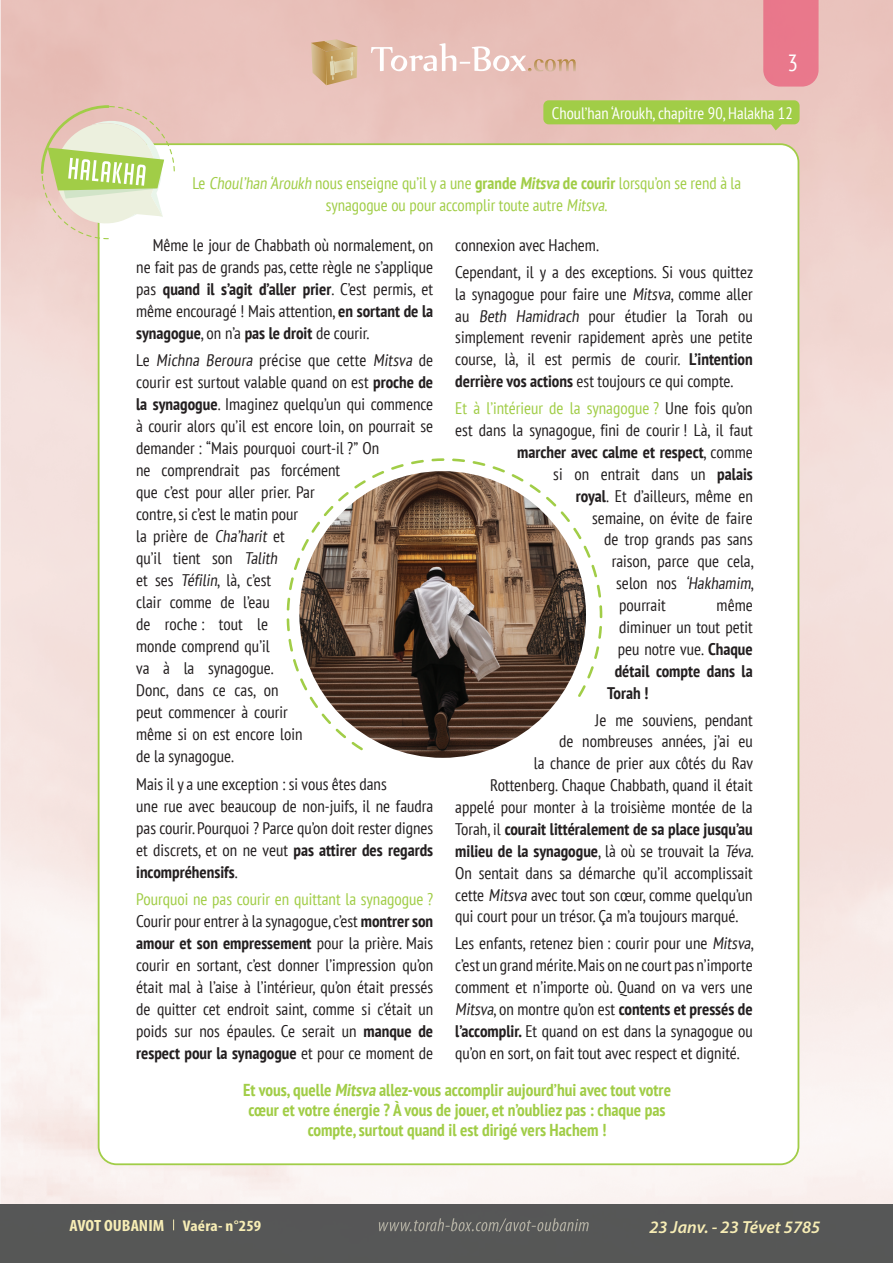
<style>
.page{position:relative;width:893px;height:1263px;background:#fff}
.page>*{position:absolute;margin:0;border:0;box-sizing:border-box;transform-origin:0 0}
.t1{font:condensed 23.4px "PT Sans";color:#fff}
.t2{font:italic 600 17.55px "Myriad Pro";color:#f7edb5}
.t3{font:700 condensed 17.25px/19.8px "PT Sans";color:#a1cd47;text-align:center}
.t4{font:condensed 16.8px/22px "PT Sans";color:#231f20;text-align:justify}
.t5{font:condensed 16.8px/21.3px "PT Sans";color:#a1cd47;text-align:center}
.t6{font:700 condensed 16.8px "PT Sans";color:#231f20}
.t7{font:condensed 16.5px "PT Sans";color:#fff}
.t8{font:700 condensed 16.35px "Myriad Pro";color:#f7edb5;scale:1.11 1}
.s1{font-weight:700}
.s2{color:#a1cd47}
.s3{color:#231f20}
.s4{font-weight:400}
.s5{font-size:15.6px}
</style>
<div class="page">
<img style="left:0;top:0;width:893px;height:1204px">
<div style="left:0;top:1204px;width:893px;height:59px;background:#565757"></div>
<img style="left:414px;top:1218px;width:175px;height:14px">
<svg style="left:371px;top:43px;width:205px;height:29px;background:#eac8c1"></svg>
<svg style="left:311px;top:39px;width:46px;height:46px;background:#cfb082"></svg>
<div style="left:763px;top:0;width:56px;height:87px;background:#e9788b"></div>
<svg style="left:542px;top:99px;width:258px;height:33px;background:#b4c967"></svg>
<div style="left:99px;top:144px;width:699px;height:1020px;background:#fff;border-radius:18px"></div>
<svg style="left:41px;top:105px;width:134px;height:134px"></svg>
<svg style="left:287px;top:458px;width:315px;height:292px"></svg>
<h1 class="t1" style="left:788px;top:47px;width:12px">3</h1>
<p class="t7" style="left:552px;top:103px;width:242px">Choul’han ‘Aroukh, chapitre 90, Halakha 12</p>
<p class="t5" style="left:192px;top:172px;width:550px">Le Choul’han ‘Aroukh nous enseigne qu’il y a une <span class="s1">grande Mitsva de courir</span> lorsqu’on se rend à la synagogue ou pour accomplir toute autre Mitsva.</p>
<p class="t4" style="left:136px;top:233px;width:299px;text-indent:16px">Même le jour de Chabbath où normalement, on ne fait pas de grands pas, cette règle ne s’applique pas <span class="s1">quand il s’agit d’aller prier</span>. C’est permis, et même encouragé ! Mais attention, <span class="s1">en sortant de la synagogue</span>, on n’a <span class="s1">pas le droit</span> de courir.</p>
<p class="t4" style="left:136px;top:349px;width:299px;text-align:left">Le Michna Beroura p ré c i s e q u e cette Mitsva d e courir est surtout valable quand on est <span class="s1">proche de la synagogue</span>. Imaginez quelqu’un qui commence à courir alors qu’il est encore loin, on pourrait se demander : “Mais pourquoi court-il ?” On<br>ne comprendrait pas forcément<br>que c’est pour aller prier. Par<br>contre, si c’est le matin pour<br>la prière de Cha’harit et<br>qu’il tient son Talith<br>et ses Téfilin, là, c’est<br>clair comme de l’eau<br>de roche : tout le<br>monde comprend qu’il<br>va à la synagogue.<br>Donc, dans ce cas, on<br>peut commencer à courir<br>même si on est encore loin<br>de la synagogue.</p>
<p class="t4" style="left:136px;top:772px;width:299px;text-align:left">Mais il y a une exception : si vous êtes dans<br>une rue avec beaucoup de non-juifs, il ne faudra pas courir. Pourquoi ? Parce qu’on doit rester dignes et discrets, et on ne veut <span class="s1">pas attirer des regards incompréhensifs</span>.</p>
<p class="t4" style="left:136px;top:887px;width:299px"><span class="s2">Pourquoi ne pas courir en quittant la synagogue ?<br></span>Courir pour entrer à la synagogue, c’est <span class="s1">montrer son amour et son empressement</span> pour la prière. Mais courir en sortant, c’est donner l’impression qu’on était mal à l’aise à l’intérieur, qu’on était pressés de quitter cet endroit saint, comme si c’était un poids sur nos épaules. Ce serait un <span class="s1">manque de respect pour la synagogue</span> et pour ce moment de</p>
<p class="t4" style="left:455px;top:231px;width:299px;line-height:27px">connexion avec Hachem.<br>Cependant, il y a des exceptions. Si vous quittez</p>
<p class="t4" style="left:455px;top:282px;width:299px">la synagogue pour faire une Mitsva, comme aller au Beth Hamidrach pour étudier la Torah ou simplement revenir rapidement après une petite course, là, il est permis de courir. <span class="s1">L’intention derrière vos actions</span> est toujours ce qui compte.</p>
<p class="t5" style="left:455px;top:397px;width:299px">Et à l’intérieur de la synagogue ? <span class="s3">Une fois qu’on</span></p>
<p class="t4" style="left:455px;top:419px;width:299px">est dans la synagogue, fini de courir ! Là, il faut</p>
<p class="t6" style="left:517px;top:441px;width:237px">marcher avec calme et respect<span class="s4">, comme</span></p>
<p class="t4" style="left:553px;top:462px;width:201px">si on entrait dans un <span class="s1">palais</span></p>
<p class="t4" style="left:576px;top:484px;width:179px"><span class="s1">royal</span>. Et d’ailleurs, même en</p>
<p class="t4" style="left:592px;top:506px;width:162px">semaine, on évite de faire</p>
<p class="t4" style="left:604px;top:528px;width:150px">de trop grands pas sans</p>
<p class="t4" style="left:612px;top:550px;width:144px">raison, parce que cela,</p>
<p class="t4" style="left:616px;top:572px;width:139px">s e lo n n os ‘Hakhamim,</p>
<p class="t4" style="left:619px;top:594px;width:48px">pourrait</p>
<p class="t4" style="left:717px;top:594px;width:38px">même</p>
<p class="t4" style="left:619px;top:616px;width:135px">diminuer un tout petit</p>
<p class="t4" style="left:618px;top:637px;width:136px">peu notre vue. <span class="s1">Chaque</span></p>
<p class="t6" style="left:615px;top:660px;width:140px">détail compte dans la</p>
<p class="t6" style="left:607px;top:682px;width:43px">Torah !</p>
<p class="t4" style="left:595px;top:708px;width:159px">Je me souviens, pendant</p>
<p class="t4" style="left:559px;top:730px;width:195px">de nombreuses années, j’ai eu</p>
<p class="t4" style="left:534px;top:752px;width:221px">la chance de prier aux côtés du Rav</p>
<p class="t4" style="left:490px;top:774px;width:264px">Rottenberg. Chaque Chabbath, quand il était</p>
<p class="t4" style="left:455px;top:796px;width:299px">appelé pour monter à la troisième montée de la</p>
<p class="t6" style="left:455px;top:818px;width:299px"><span class="s4">Torah, il</span> courait littéralement de sa place jusqu’au</p>
<p class="t4" style="left:455px;top:839px;width:300px"><span class="s1">milieu de la synagogue</span>, là où se trouvait la Téva.</p>
<p class="t4" style="left:455px;top:861px;width:299px">On sentait dans sa démarche qu’il accomplissait</p>
<p class="t4" style="left:455px;top:883px;width:299px">cette Mitsva avec tout son cœur, comme quelqu’un</p>
<p class="t4" style="left:455px;top:905px;width:285px">qui court pour un trésor. Ça m’a toujours marqué.</p>
<p class="t4" style="left:455px;top:932px;width:300px">Les enfants, retenez bien : courir pour une Mitsva, c’est un grand mérite. Mais on ne court pas n’importe comment et n’importe où. Quand on va vers une Mitsva, on montre qu’on est <span class="s1">contents et pressés de l’accomplir.</span> Et quand on est dans la synagogue ou qu’on en sort, on fait tout avec respect et dignité.</p>
<p class="t3" style="left:243px;top:1080px;width:429px">Et vous, quelle Mitsva allez-vous accomplir aujourd’hui avec tout votre cœur et votre énergie ? À vous de jouer, et n’oubliez pas : chaque pas compte, surtout quand il est dirigé vers Hachem !</p>
<p class="t8" style="left:69px;top:1215px;width:174px">AVOT OUBANIM <span class="s5">Vaéra- n°259</span></p>
<p class="t2" style="left:649px;top:1215px;width:172px">23 Janv. - 23 Tévet 5785</p>
</div>
